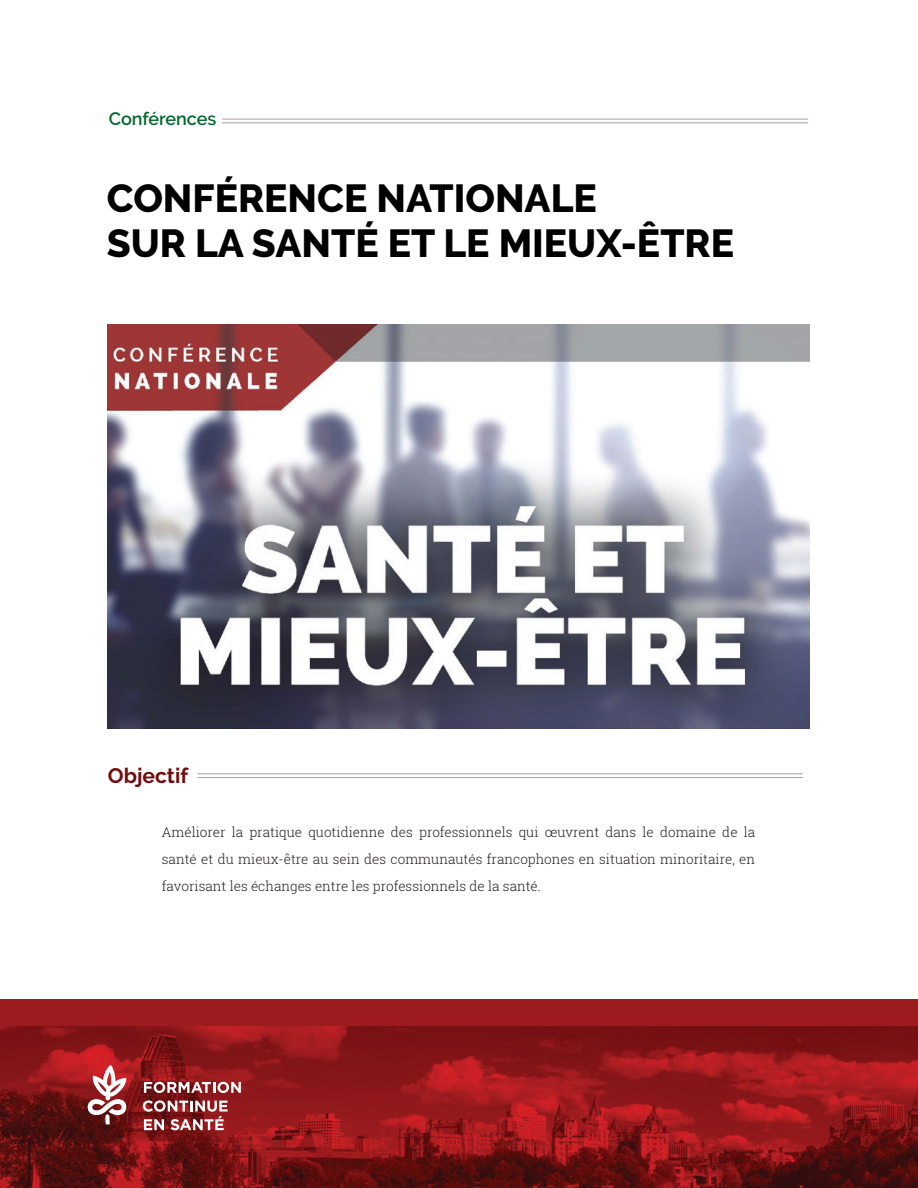
<style>
.page{position:relative;width:918px;height:1188px;background:#fff}
.page>*{position:absolute;margin:0;border:0;box-sizing:border-box;transform-origin:0 0}
.TITRE_COVER_31_37{font:800 39px/45px "Raleway";color:#000}
.SOUS_TITRE_14_18{font:700 21px "Raleway";color:#710d0f}
.t1{font:600 18px "Raleway";color:#006930}
.BODY_COPY_9_16{font:300 13.5px/27px "Roboto Slab";color:#231f20;text-align:justify}
</style>
<div class="page">
<hr style="left:198px;top:773px;width:605px;height:1px;background:#a49e9c">
<hr style="left:198px;top:777px;width:605px;height:1px;background:#a49e9c">
<img style="left:108px;top:324px;width:702px;height:405px">
<div style="left:0;top:999px;width:918px;height:189px;background:#9c1b1f"></div>
<img style="left:0;top:1026px;width:918px;height:162px">
<svg style="left:144px;top:1082px;width:97px;height:11px"></svg>
<svg style="left:143px;top:1100px;width:85px;height:30px"></svg>
<svg style="left:76px;top:1026px;width:50px;height:98px;background:#a64143"></svg>
<hr style="left:222px;top:119px;width:586px;height:1px;background:#a7a2a0">
<hr style="left:222px;top:122px;width:586px;height:1px;background:#a7a2a0">
<p class="t1" style="left:109px;top:108px;width:109px">Conférences</p>
<p class="TITRE_COVER_31_37" style="left:107px;top:176px;width:629px">CONFÉRENCE NATIONALE<br>SUR LA SANTÉ ET LE MIEUX-ÊTRE</p>
<p class="SOUS_TITRE_14_18" style="left:108px;top:764px;width:82px">Objectif</p>
<p class="BODY_COPY_9_16" style="left:162px;top:818px;width:595px">Améliorer la pratique quotidienne des professionnels qui œuvrent dans le domaine de la santé et du mieux-être au sein des communautés francophones en situation minoritaire, en favorisant les échanges entre les professionnels de la santé.</p>
</div>
